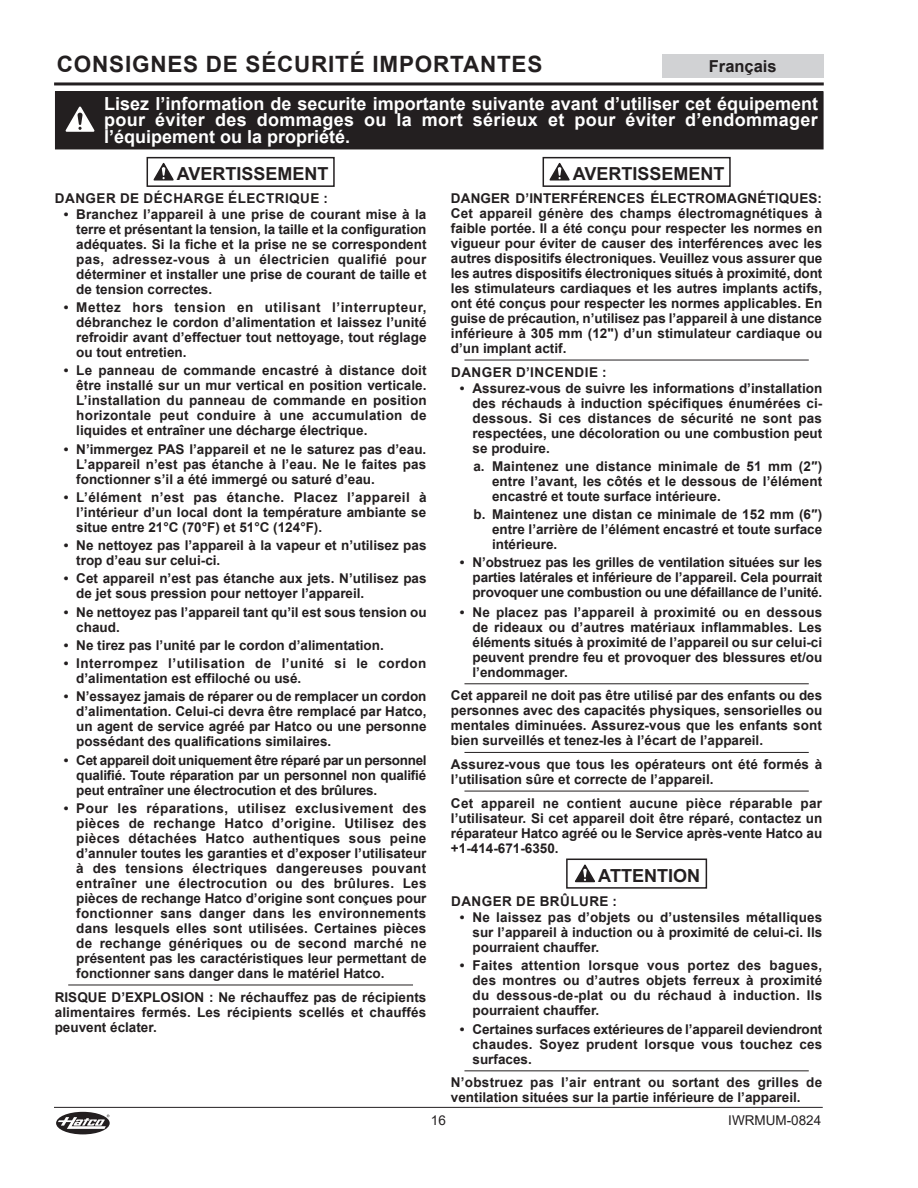
<style>
.page{position:relative;width:918px;height:1188px;background:#fff}
.page>*{position:absolute;margin:0;border:0;box-sizing:border-box;transform-origin:0 0}
.Sec_Header-Left{font:700 22.5px "Arial";letter-spacing:.035em;color:#231f20}
.t1{font:700 18.15px "Arial";color:#231f20}
.Warning_text_CE{font:700 18px/16.5px "Arial";letter-spacing:.02em;color:#fff;text-align:justify}
.t2{font:700 18px "Arial";color:#231f20}
.t3{font:700 16.5px "Arial";color:#231f20}
.Warning_section_bullet{font:700 13.5px/15px "Arial";color:#231f20;text-align:justify}
.Warning_section_bullet_end{font:700 13.5px/15px "Arial";color:#231f20;text-align:justify}
.Warning_section{font:700 13.5px/15px "Arial";letter-spacing:.005em;color:#231f20;text-align:justify}
.Warning_text{font:700 13.5px/15px "Arial";color:#231f20;text-align:justify}
.Warning_section_bullet_2{font:700 13.5px/15px "Arial";color:#231f20;text-align:justify}
.Warning_section_bullet-2{font:700 13.5px/15px "Arial";letter-spacing:.035em;color:#231f20}
.Warning_Hazard{font:700 13.5px "Arial";letter-spacing:.035em;color:#231f20}
.t4{font:13.5px "Arial";color:#231f20}
</style>
<div class="page">
<hr style="left:54px;top:82px;width:770px;height:3px;background:#231f20">
<div style="left:662px;top:54px;width:162px;height:23px;background:#d1d2d4"></div>
<hr style="left:54px;top:1107px;width:769px;height:1px;background:#231f20">
<svg style="left:56px;top:1112px;width:54px;height:22px"></svg>
<hr style="left:464px;top:360px;width:345px;height:1px;background:#231f20">
<hr style="left:464px;top:683px;width:345px;height:1px;background:#231f20">
<hr style="left:464px;top:752px;width:345px;height:1px;background:#231f20">
<hr style="left:464px;top:791px;width:345px;height:1px;background:#231f20">
<hr style="left:464px;top:1070px;width:345px;height:1px;background:#231f20">
<div style="left:543px;top:157px;width:188px;height:30px;border:2px solid #231f20"></div>
<svg style="left:549px;top:162px;width:21px;height:19px"></svg>
<svg style="left:575px;top:864px;width:20px;height:19px"></svg>
<div style="left:566px;top:859px;width:141px;height:30px;border:2px solid #231f20"></div>
<hr style="left:68px;top:985px;width:345px;height:1px;background:#231f20">
<div style="left:147px;top:157px;width:188px;height:30px;border:2px solid #231f20"></div>
<svg style="left:153px;top:162px;width:21px;height:19px"></svg>
<div style="left:55px;top:92px;width:768px;height:57px;background:#231f20"></div>
<svg style="left:66px;top:107px;width:28px;height:25px"></svg>
<div style="left:55px;top:91px;width:768px;height:58px;border:1px solid #231f20"></div>
<p class="Sec_Header-Left" style="left:57px;top:48px;width:487px">CONSIGNES DE SÉCURITÉ IMPORTANTES</p>
<p class="t3" style="left:709px;top:54px;width:69px">Français</p>
<p class="Warning_text_CE" style="left:104px;top:95px;width:716px">Lisez l’information de securite importante suivante avant d’utiliser cet équipement pour éviter des dommages ou la mort sérieux et pour éviter d’endommager l’équipement ou la propriété.</p>
<p class="t2" style="left:177px;top:162px;width:153px">AVERTISSEMENT</p>
<p class="Warning_Hazard" style="left:55px;top:189px;width:275px">DANGER DE DÉCHARGE ÉLECTRIQUE :</p>
<p class="Warning_section_bullet" style="left:76px;top:207px;width:352px;text-indent:-13px">• Branchez l’appareil à une prise de courant mise à la terre et présentant la tension, la taille et la configuration adéquates. Si la fiche et la prise ne se correspondent pas, adressez-vous à un électricien qualifié pour déterminer et installer une prise de courant de taille et de tension correctes.</p>
<p class="Warning_section_bullet" style="left:76px;top:300px;width:352px;text-indent:-13px">• Mettez hors tension en utilisant l’interrupteur, débranchez le cordon d’alimentation et laissez l’unité refroidir avant d’effectuer tout nettoyage, tout réglage ou tout entretien.</p>
<p class="Warning_section_bullet" style="left:76px;top:363px;width:352px;text-indent:-13px">• Le panneau de commande encastré à distance doit être installé sur un mur vertical en position verticale.<br>L’installation du panneau de commande en position horizontale peut conduire à une accumulation de liquides et entraîner une décharge électrique.</p>
<p class="Warning_section_bullet" style="left:76px;top:442px;width:352px;text-indent:-13px">• N’immergez PAS l’appareil et ne le saturez pas d’eau.<br>L’appareil n’est pas étanche à l’eau. Ne le faites pas fonctionner s’il a été immergé ou saturé d’eau.</p>
<p class="Warning_section_bullet" style="left:76px;top:490px;width:352px;text-indent:-13px">• L’élément n’est pas étanche. Placez l’appareil à l’intérieur d’un local dont la température ambiante se situe entre 21°C (70°F) et 51°C (124°F).</p>
<p class="Warning_section_bullet" style="left:76px;top:538px;width:352px;text-indent:-13px">• Ne nettoyez pas l’appareil à la vapeur et n’utilisez pas trop d’eau sur celui-ci.</p>
<p class="Warning_section_bullet" style="left:76px;top:571px;width:352px;text-indent:-13px">• Cet appareil n’est pas étanche aux jets. N’utilisez pas de jet sous pression pour nettoyer l’appareil.</p>
<p class="Warning_section_bullet" style="left:76px;top:605px;width:352px;text-indent:-13px">• Ne nettoyez pas l’appareil tant qu’il est sous tension ou chaud.</p>
<p class="Warning_section_bullet" style="left:64px;top:638px;width:322px">• Ne tirez pas l’unité par le cordon d’alimentation.</p>
<p class="Warning_section_bullet-2" style="left:76px;top:656px;width:352px;text-indent:-13px">• Interrompez l’utilisation de l’unité si le cordon d’alimentation est effiloché ou usé.</p>
<p class="Warning_section_bullet" style="left:76px;top:689px;width:352px;text-indent:-13px">• N’essayez jamais de réparer ou de remplacer un cordon d’alimentation. Celui-ci devra être remplacé par Hatco, un agent de service agréé par Hatco ou une personne possédant des qualifications similaires.</p>
<p class="Warning_section_bullet" style="left:76px;top:753px;width:352px;text-indent:-13px">• Cet appareil doit uniquement être réparé par un personnel qualifié. Toute réparation par un personnel non qualifié peut entraîner une électrocution et des brûlures.</p>
<p class="Warning_section_bullet_end" style="left:76px;top:801px;width:352px;text-indent:-13px">• Pour les réparations, utilisez exclusivement des pièces de rechange Hatco d’origine. Utilisez des pièces détachées Hatco authentiques sous peine d’annuler toutes les garanties et d’exposer l’utilisateur à des tensions électriques dangereuses pouvant entraîner une électrocution ou des brûlures. Les pièces de rechange Hatco d’origine sont conçues pour fonctionner sans danger dans les environnements dans lesquels elles sont utilisées. Certaines pièces de rechange génériques ou de second marché ne présentent pas les caractéristiques leur permettant de fonctionner sans danger dans le matériel Hatco.</p>
<p class="Warning_text" style="left:55px;top:989px;width:373px">RISQUE D’EXPLOSION : Ne réchauffez pas de récipients alimentaires fermés. Les récipients scellés et chauffés peuvent éclater.</p>
<p class="t2" style="left:573px;top:162px;width:153px">AVERTISSEMENT</p>
<p class="Warning_section" style="left:451px;top:191px;width:373px">DANGER D’INTERFÉRENCES ÉLECTROMAGNÉTIQUES:<br>Cet appareil génère des champs électromagnétiques à faible portée. Il a été conçu pour respecter les normes en vigueur pour éviter de causer des interférences avec les autres dispositifs électroniques. Veuillez vous assurer que les autres dispositifs électroniques situés à proximité, dont les stimulateurs cardiaques et les autres implants actifs, ont été conçus pour respecter les normes applicables. En guise de précaution, n’utilisez pas l’appareil à une distance inférieure à 305 mm (12ʺ) d’un stimulateur cardiaque ou d’un implant actif.</p>
<p class="Warning_Hazard" style="left:451px;top:362px;width:157px">DANGER D’INCENDIE :</p>
<p class="Warning_section_bullet" style="left:473px;top:381px;width:351px;text-indent:-13px">• Assurez-vous de suivre les informations d’installation des réchauds à induction spécifiques énumérées ci&shy;dessous. Si ces distances de sécurité ne sont pas respectées, une décoloration ou une combustion peut se produire.</p>
<p class="Warning_section_bullet_2" style="left:492px;top:459px;width:332px;text-indent:-19px">a. Maintenez une distance minimale de 51 mm (2″) entre l’avant, les côtés et le dessous de l’élément encastré et toute surface intérieure.</p>
<p class="Warning_section_bullet_2" style="left:492px;top:507px;width:332px;text-indent:-19px">b. Maintenez une distan ce minimale de 152 mm (6″) entre l’arrière de l’élément encastré et toute surface intérieure.</p>
<p class="Warning_section_bullet" style="left:473px;top:555px;width:351px;text-indent:-13px">• N’obstruez pas les grilles de ventilation situées sur les parties latérales et inférieure de l’appareil. Cela pourrait provoquer une combustion ou une défaillance de l’unité.</p>
<p class="Warning_section_bullet_end" style="left:473px;top:605px;width:351px;text-indent:-13px">• Ne placez pas l’appareil à proximité ou en dessous de rideaux ou d’autres matériaux inflammables. Les éléments situés à proximité de l’appareil ou sur celui-ci peuvent prendre feu et provoquer des blessures et/ou l’endommager.</p>
<p class="Warning_section" style="left:451px;top:688px;width:373px">Cet appareil ne doit pas être utilisé par des enfants ou des personnes avec des capacités physiques, sensorielles ou mentales diminuées. Assurez-vous que les enfants sont bien surveillés et tenez-les à l’écart de l’appareil.</p>
<p class="Warning_section" style="left:451px;top:757px;width:373px">Assurez-vous que tous les opérateurs ont été formés à l’utilisation sûre et correcte de l’appareil.</p>
<p class="Warning_text" style="left:451px;top:795px;width:373px">Cet appareil ne contient aucune pièce réparable par l’utilisateur. Si cet appareil doit être réparé, contactez un réparateur Hatco agréé ou le Service après-vente Hatco au +1-414-671-6350.</p>
<p class="t1" style="left:598px;top:864px;width:104px">ATTENTION</p>
<p class="Warning_Hazard" style="left:451px;top:892px;width:167px">DANGER DE BRÛLURE :</p>
<p class="Warning_section_bullet" style="left:473px;top:910px;width:351px;text-indent:-13px">• Ne laissez pas d’objets ou d’ustensiles métalliques sur l’appareil à induction ou à proximité de celui-ci. Ils pourraient chauffer.</p>
<p class="Warning_section_bullet" style="left:473px;top:958px;width:351px;text-indent:-13px">• Faites attention lorsque vous portez des bagues, des montres ou d’autres objets ferreux à proximité du dessous-de-plat ou du réchaud à induction. Ils pourraient chauffer.</p>
<p class="Warning_section_bullet_end" style="left:473px;top:1022px;width:351px;text-indent:-13px">• Certaines surfaces extérieures de l’appareil deviendront chaudes. Soyez prudent lorsque vous touchez ces surfaces.</p>
<p class="Warning_text" style="left:451px;top:1075px;width:373px">N’obstruez pas l’air entrant ou sortant des grilles de ventilation situées sur la partie inférieure de l’appareil.</p>
<p class="t4" style="left:431px;top:1111px;width:17px">16</p>
<p class="t4" style="left:728px;top:1111px;width:95px">IWRMUM-0824</p>
</div>
